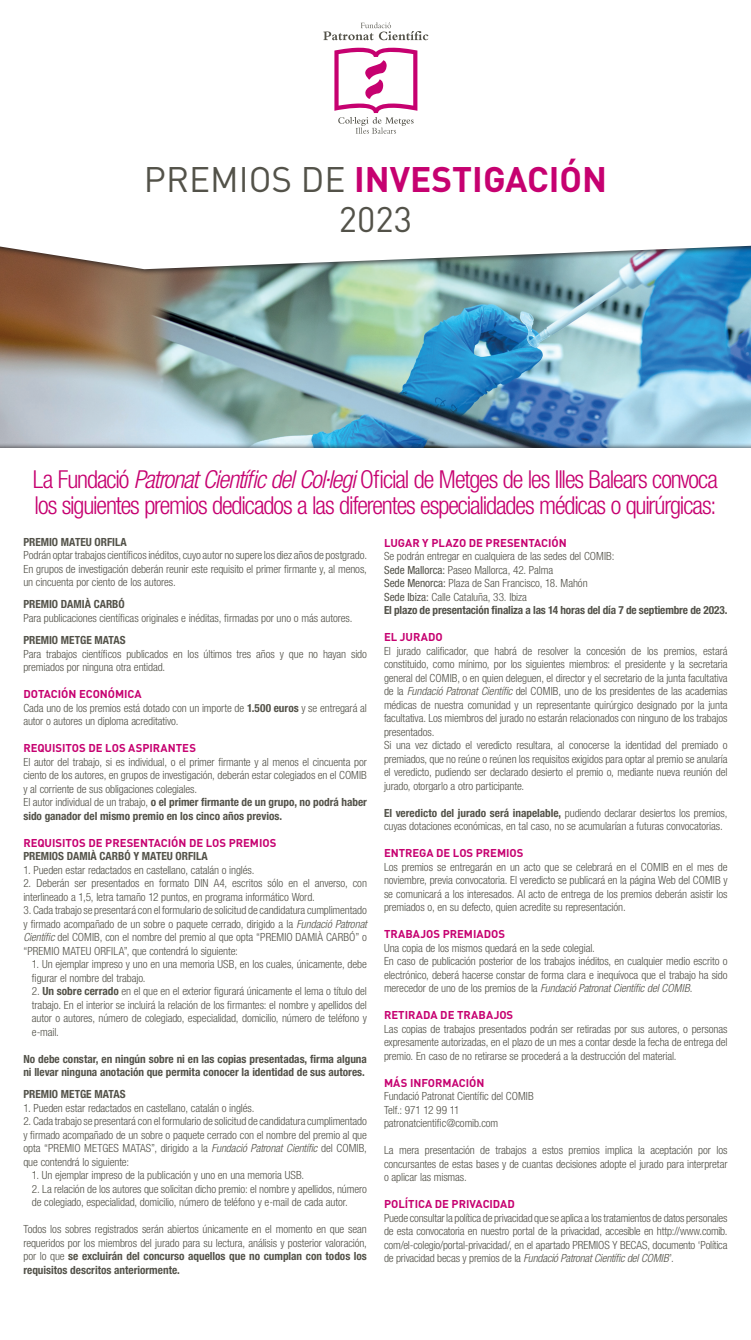
<style>
.page{position:relative;width:751px;height:1340px;background:#fff}
.page>*{position:absolute;margin:0;border:0;box-sizing:border-box;transform-origin:0 0}
.t1{font:35.1px/39.8px "DIN Pro";color:#535249;text-align:center}
.t2{font:300 condensed 24.75px/26.2px "Helvetica Neue LT Std";letter-spacing:-.045em;color:#c60170}
.t3{font:300 condensed 11.25px/13.5px "Helvetica Neue LT Std";letter-spacing:-.01em;color:#535249}
.t4{font:700 condensed 11.25px/13.5px "Helvetica Neue LT Std";color:#535249}
.t5{font:700 11.25px "DIN Pro";color:#c60170}
.s1{font-weight:700;color:#c60170}
.s2{font-style:italic}
.s3{font-weight:700}
.s4{font-weight:400}
</style>
<div class="page">
<img style="left:0;top:276px;width:750px;height:167px">
<div style="left:0;top:0;width:750px;height:276px;background:#231f20;opacity:.75"></div>
<svg style="left:0;top:0;width:750px;height:269px"></svg>
<svg style="left:334px;top:47px;width:83px;height:87px"></svg>
<svg style="left:323px;top:22px;width:105px;height:18px"></svg>
<h1 class="t1" style="left:144px;top:158px;width:464px">PREMIOS DE <span class="s1">INVESTIGACIÓN<br></span>2023</h1>
<h2 class="t2" style="left:33px;top:466px;width:686px">La Fundació <span class="s2">Patronat Científic del Col·legi</span> Oficial de Metges de les Illes Balears convoca los siguientes premios dedicados a las diferentes especialidades médicas o quirúrgicas:</h2>
<p class="t4" style="left:23px;top:535px;width:105px">PREMIO MATEU ORFILA</p>
<p class="t3" style="left:23px;top:548px;width:345px;text-align:justify">Podrán optar trabajos científicos inéditos, cuyo autor no supere los diez años de postgrado.<br>En grupos de investigación deberán reunir este requisito el primer firmante y, al menos, un cincuenta por ciento de los autores.</p>
<p class="t4" style="left:23px;top:597px;width:103px">PREMIO DAMIÀ CARBÓ</p>
<p class="t3" style="left:23px;top:611px;width:330px">Para publicaciones científicas originales e inéditas, firmadas por uno o más autores.</p>
<p class="t4" style="left:23px;top:633px;width:104px">PREMIO METGE MATAS</p>
<p class="t3" style="left:23px;top:646px;width:345px">Para trabajos científicos publicados en los últimos tres años y que no hayan sido premiados por ninguna otra entidad.</p>
<p class="t5" style="left:23px;top:686px;width:120px">DOTACIÓN ECONÓMICA</p>
<p class="t3" style="left:23px;top:700px;width:345px">Cada uno de los premios está dotado con un importe de <span class="s3">1.500 euros</span> y se entregará al autor o autores un diploma acreditativo.</p>
<p class="t5" style="left:23px;top:740px;width:174px">REQUISITOS DE LOS ASPIRANTES</p>
<p class="t3" style="left:23px;top:754px;width:345px">El autor del trabajo, si es individual, o el primer firmante y al menos el cincuenta por ciento de los autores, en grupos de investigación, deberán estar colegiados en el COMIB y al corriente de sus obligaciones colegiales.<br>El autor individual de un trabajo, <span class="s3">o el primer firmante de un grupo, no podrá haber sido ganador del mismo premio en los cinco años previos.</span></p>
<p class="t5" style="left:23px;top:834px;width:254px">REQUISITOS DE PRESENTACIÓN DE LOS PREMIOS</p>
<p class="t4" style="left:23px;top:849px;width:186px">PREMIOS DAMIÀ CARBÓ Y MATEU ORFILA</p>
<p class="t3" style="left:23px;top:862px;width:232px">1. Pueden estar redactados en castellano, catalán o inglés.</p>
<p class="t3" style="left:23px;top:876px;width:345px">2. Deberán ser presentados en formato DIN A4, escritos sólo en el anverso, con interlineado a 1,5, letra tamaño 12 puntos, en programa informático Word.</p>
<p class="t3" style="left:23px;top:903px;width:345px;text-align:justify">3. Cada trabajo se presentará con el formulario de solicitud de candidatura cumplimentado y firmado acompañado de un sobre o paquete cerrado, dirigido a la <span class="s2">Fundació Patronat Científic</span> del COMIB, con el nombre del premio al que opta “PREMIO DAMIÀ CARBÓ” o “PREMIO MATEU ORFILA”, que contendrá lo siguiente:</p>
<p class="t3" style="left:32px;top:957px;width:336px">1. Un ejemplar impreso y uno en una memoria USB, en los cuales, únicamente, debe figurar el nombre del trabajo.</p>
<p class="t3" style="left:32px;top:984px;width:336px;text-align:justify">2. <span class="s3">Un sobre cerrado</span> en el que en el exterior figurará únicamente el lema o título del trabajo. En el interior se incluirá la relación de los fi rmantes: el nombre y apellidos del autor o autores, número de colegiado, especialidad, domicilio, número de teléfono y e-mail.</p>
<p class="t4" style="left:23px;top:1051px;width:345px">No debe constar, en ningún sobre ni en las copias presentadas, firma alguna ni llevar ninguna anotación que permita conocer la identidad de sus autores.</p>
<p class="t4" style="left:23px;top:1087px;width:104px">PREMIO METGE MATAS</p>
<p class="t3" style="left:23px;top:1100px;width:232px">1. Pueden estar redactados en castellano, catalán o inglés.</p>
<p class="t3" style="left:23px;top:1114px;width:345px;text-align:justify">2. Cada trabajo se presentará con el formulario de solicitud de candidatura cumplimentado y firmado acompañado de un sobre o paquete cerrado con el nombre del premio al que opta “PREMIO METGES MATAS”, dirigido a la <span class="s2">Fundació Patronat Científic</span> del COMIB, que contendrá lo siguiente:</p>
<p class="t3" style="left:32px;top:1168px;width:274px">1. Un ejemplar impreso de la publicación y uno en una memoria USB.</p>
<p class="t3" style="left:32px;top:1181px;width:336px">2. La relación de los autores que solicitan dicho premio: el nombre y apellidos, número de colegiado, especialidad, domicilio, número de teléfono y e-mail de cada autor.</p>
<p class="t3" style="left:23px;top:1222px;width:345px;text-align:justify">Todos los sobres registrados serán abiertos únicamente en el momento en que sean requeridos por los miembros del jurado para su lectura, análisis y posterior valoración, por lo que <span class="s3">se excluirán del concurso aquellos que no cumplan con todos los requisitos descritos anteriormente.</span></p>
<p class="t5" style="left:384px;top:535px;width:184px">LUGAR Y PLAZO DE PRESENTACIÓN</p>
<p class="t3" style="left:384px;top:549px;width:345px">Se podrán entregar en cualquiera de las sedes del COMIB:<br><span class="s4">Sede Mallorca:</span> Paseo Mallorca, 42. Palma<br><span class="s4">Sede Menorca:</span> Plaza de San Francisco, 18. Mahón<br><span class="s4">Sede Ibiza:</span> Calle Cataluña, 33. Ibiza<br><span class="s3">El plazo de presentación finaliza a las 14 horas del día 7 de septiembre de 2023.</span></p>
<p class="t5" style="left:384px;top:629px;width:60px">EL JURADO</p>
<p class="t3" style="left:384px;top:643px;width:345px">El jurado calificador, que habrá de resolver la concesión de los premios, estará constituido, como mínimo, por los siguientes miembros: el presidente y la secretaria general del COMIB, o en quien deleguen, el director y el secretario de la junta facultativa de la <span class="s2">Fundació Patronat Científic</span> del COMIB, uno de los presidentes de las academias médicas de nuestra comunidad y un representante quirúrgico designado por la junta facultativa. Los miembros del jurado no estarán relacionados con ninguno de los trabajos presentados.<br>Si una vez dictado el veredicto resultara, al conocerse la identidad del premiado o premiados, que no reúne o reúnen los requisitos exigidos para optar al premio se anularía el veredicto, pudiendo ser declarado desierto el premio o, mediante nueva reunión del jurado, otorgarlo a otro participante.</p>
<p class="t3" style="left:384px;top:805px;width:345px"><span class="s3">El veredicto del jurado será inapelable,</span> pudiendo declarar desiertos los premios, cuyas dotaciones económicas, en tal caso, no se acumularían a futuras convocatorias.</p>
<p class="t5" style="left:384px;top:845px;width:141px">ENTREGA DE LOS PREMIOS</p>
<p class="t3" style="left:384px;top:859px;width:345px;text-align:justify">Los premios se entregarán en un acto que se celebrará en el COMIB en el mes de noviembre, previa convocatoria. El veredicto se publicará en la página Web del COMIB y se comunicará a los interesados. Al acto de entrega de los premios deberán asistir los premiados o, en su defecto, quien acredite su representación.</p>
<p class="t5" style="left:384px;top:926px;width:123px">TRABAJOS PREMIADOS</p>
<p class="t3" style="left:384px;top:940px;width:345px">Una copia de los mismos quedará en la sede colegial.<br>En caso de publicación posterior de los trabajos inéditos, en cualquier medio escrito o electrónico, deberá hacerse constar de forma clara e inequívoca que el trabajo ha sido merecedor de uno de los premios de la <span class="s2">Fundació Patronat Científic del COMIB</span>.</p>
<p class="t5" style="left:384px;top:1007px;width:131px">RETIRADA DE TRABAJOS</p>
<p class="t3" style="left:384px;top:1021px;width:345px;text-align:justify">Las copias de trabajos presentados podrán ser retiradas por sus autores, o personas expresamente autorizadas, en el plazo de un mes a contar desde la fecha de entrega del premio. En caso de no retirarse se procederá a la destrucción del material.</p>
<p class="t5" style="left:384px;top:1075px;width:102px">MÁS INFORMACIÓN</p>
<p class="t3" style="left:384px;top:1089px;width:151px">Fundació Patronat Científic del COMIB<br>Telf.: 971 12 99 11 patronatcientific@comib.com</p>
<p class="t3" style="left:384px;top:1143px;width:345px;text-align:justify">La mera presentación de trabajos a estos premios implica la aceptación por los concursantes de estas bases y de cuantas decisiones adopte el jurado para interpretar o aplicar las mismas.</p>
<p class="t5" style="left:384px;top:1196px;width:132px">POLÍTICA DE PRIVACIDAD</p>
<p class="t3" style="left:384px;top:1210px;width:345px;text-align:justify">Puede consultar la política de privacidad que se aplica a los tratamientos de datos personales de esta convocatoria en nuestro portal de la privacidad, accesible en http://www.comib. com/el-colegio/portal-privacidad/, en el apartado PREMIOS Y BECAS, documento ‘Política de privacidad becas y premios de la <span class="s2">Fundació Patronat Científic del COMIB</span>’.</p>
</div>
